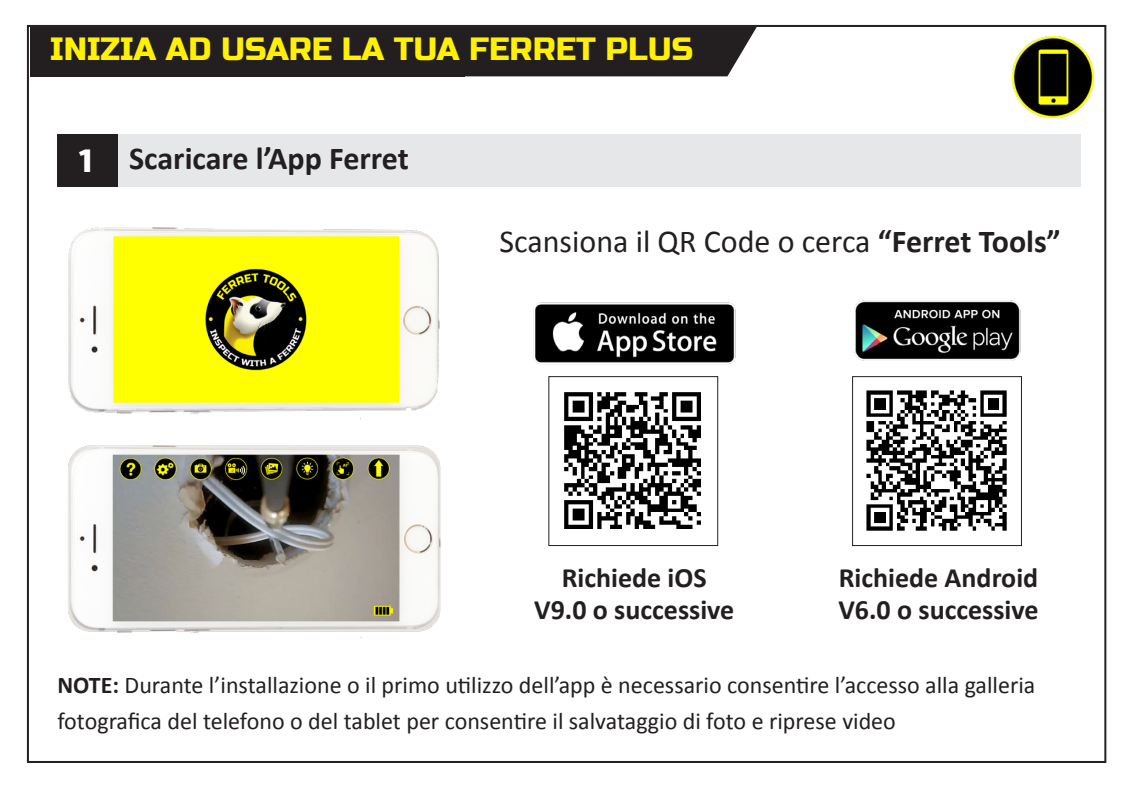
<style>
.page{position:relative;width:1133px;height:793px;background:#fff}
.page>*{position:absolute;margin:0;border:0;box-sizing:border-box;transform-origin:0 0}
.t1{font:32px "Calibri";color:#231f20}
.t2{font:32px "Russo One";color:#fff101}
.t3{font:700 32px "Calibri";color:#231f20}
.t4{font:32px "Russo One";color:#fff}
.t5{font:700 28px/32px "Calibri";color:#231f20}
.t6{font:24px/36px "Calibri";color:#231f20}
.s1{font-weight:700}
</style>
<div class="page">
<img style="left:68px;top:445px;width:373px;height:193px">
<img style="left:68px;top:227px;width:372px;height:193px">
<div style="left:465px;top:28px;width:291px;height:48px;background:#231f20"></div>
<div style="left:30px;top:27px;width:435px;height:49px;background:#231f20"></div>
<div style="left:57px;top:134px;width:61px;height:52px;background:#231f20"></div>
<div style="left:118px;top:134px;width:962px;height:52px;background:#e6e7e9"></div>
<img style="left:866px;top:390px;width:141px;height:141px">
<div style="left:852px;top:376px;width:170px;height:170px;border:1px solid #231f20"></div>
<img style="left:564px;top:392px;width:137px;height:137px">
<div style="left:548px;top:376px;width:170px;height:170px;border:1px solid #231f20"></div>
<img style="left:533px;top:302px;width:203px;height:62px">
<img style="left:854px;top:300px;width:167px;height:61px">
<img style="left:1012px;top:37px;width:81px;height:81px">
<p class="t2" style="left:50px;top:31px;width:644px">INIZIA AD USARE LA TUA FERRET PLUS</p>
<p class="t4" style="left:79px;top:142px;width:14px">1</p>
<p class="t3" style="left:129px;top:135px;width:281px">Scaricare l’App Ferret</p>
<p class="t1" style="left:499px;top:219px;width:563px">Scansiona il QR Code o cerca <span class="s1">“Ferret Tools”</span></p>
<p class="t5" style="left:562px;top:560px;width:146px">Richiede iOS</p>
<p class="t5" style="left:534px;top:592px;width:202px">V9.0 o successive</p>
<p class="t5" style="left:838px;top:560px;width:202px">Richiede Android<br>V6.0 o successive</p>
<p class="t6" style="left:57px;top:666px;width:979px"><span class="s1">NOTE:</span> Durante l’installazione o il primo utilizzo dell’app è necessario consentire l’accesso alla galleria fotografica del telefono o del tablet per consentire il salvataggio di foto e riprese video</p>
</div>
